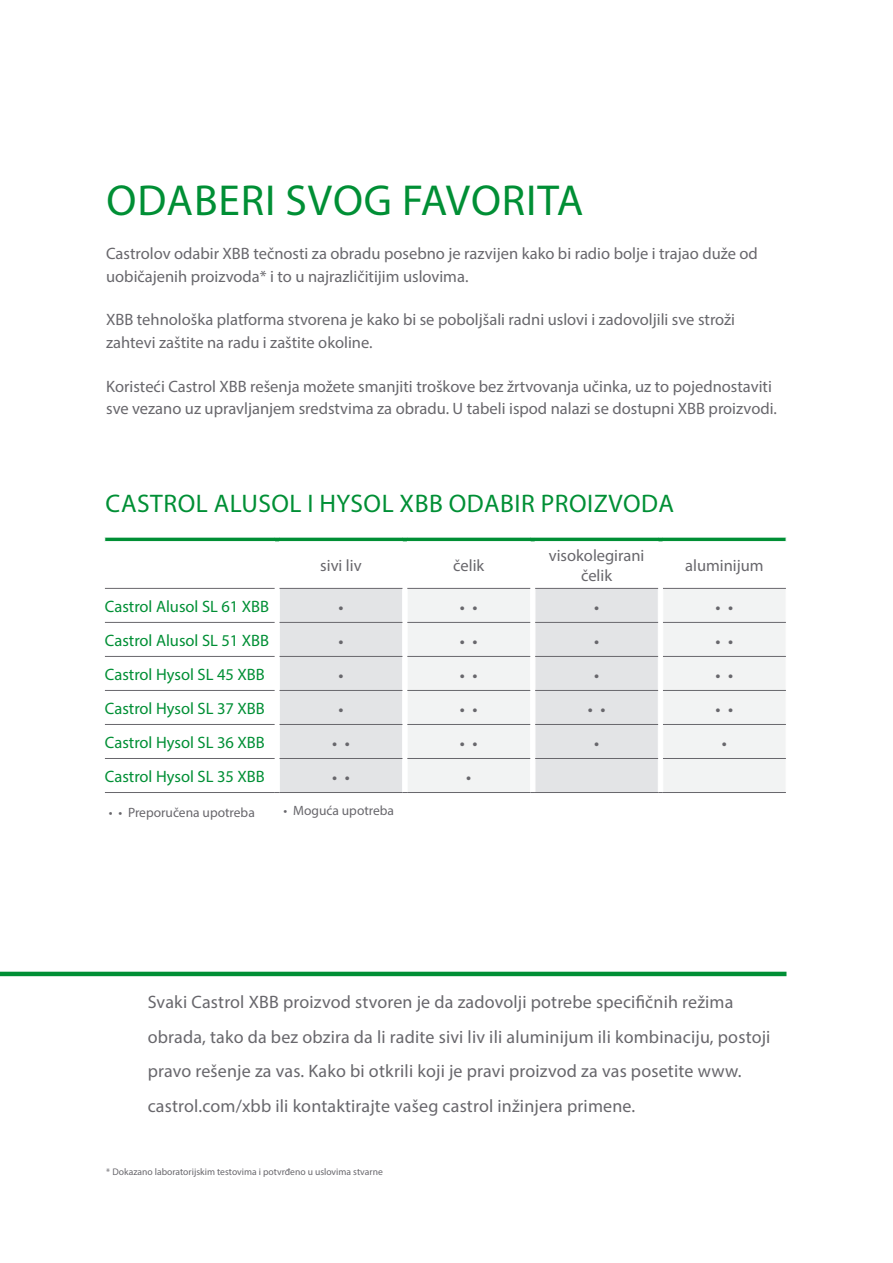
<style>
.page{position:relative;width:893px;height:1263px;background:#fff}
.page>*{position:absolute;margin:0;border:0;box-sizing:border-box;transform-origin:0 0}
.t1{font:43.5px "Myriad Pro";letter-spacing:.02em;color:#008f35}
.t2{font:25.5px "Myriad Pro";letter-spacing:.02em;color:#008f35}
.t3{font:18px/34.5px "Myriad Pro";letter-spacing:.01em;color:#68676c}
.t4{font:16.5px/22.5px "Myriad Pro";color:#68676c}
.t5{font:16.5px "Myriad Pro";color:#008f35}
.t6{font:13.5px "Myriad Pro";color:#68676c}
.t7{font:9.6px "Myriad Pro";color:#68676c}
</style>
<div class="page">
<hr style="left:0;top:972px;width:786px;height:4px;background:#008f35">
<div style="left:280px;top:589px;width:122px;height:203px;background:#e3e4e6"></div>
<svg style="left:408px;top:589px;width:378px;height:203px;fill:#f2f3f3"></svg>
<svg style="left:104px;top:537px;width:683px;height:5px;background:#2ba157"></svg>
<hr style="left:105px;top:541px;width:170px;height:1px;background:#fff">
<hr style="left:279px;top:541px;width:124px;height:1px;background:#fff">
<hr style="left:407px;top:541px;width:124px;height:1px;background:#fff">
<hr style="left:535px;top:541px;width:123px;height:1px;background:#fff">
<hr style="left:663px;top:541px;width:123px;height:1px;background:#fff">
<hr style="left:530px;top:588px;width:1px;height:34px;background:#fff">
<hr style="left:535px;top:588px;width:1px;height:34px;background:#fff">
<hr style="left:658px;top:588px;width:1px;height:34px;background:#fff">
<hr style="left:662px;top:588px;width:1px;height:34px;background:#fff">
<hr style="left:530px;top:622px;width:1px;height:34px;background:#fff">
<hr style="left:535px;top:622px;width:1px;height:34px;background:#fff">
<hr style="left:658px;top:622px;width:1px;height:34px;background:#fff">
<hr style="left:662px;top:622px;width:1px;height:34px;background:#fff">
<hr style="left:530px;top:656px;width:1px;height:34px;background:#fff">
<hr style="left:535px;top:656px;width:1px;height:34px;background:#fff">
<hr style="left:658px;top:656px;width:1px;height:34px;background:#fff">
<hr style="left:662px;top:656px;width:1px;height:34px;background:#fff">
<hr style="left:530px;top:690px;width:1px;height:34px;background:#fff">
<hr style="left:535px;top:690px;width:1px;height:34px;background:#fff">
<hr style="left:658px;top:690px;width:1px;height:34px;background:#fff">
<hr style="left:662px;top:690px;width:1px;height:34px;background:#fff">
<hr style="left:530px;top:724px;width:1px;height:34px;background:#fff">
<hr style="left:535px;top:724px;width:1px;height:34px;background:#fff">
<hr style="left:658px;top:724px;width:1px;height:34px;background:#fff">
<hr style="left:662px;top:724px;width:1px;height:34px;background:#fff">
<hr style="left:530px;top:758px;width:1px;height:34px;background:#fff">
<hr style="left:535px;top:758px;width:1px;height:34px;background:#fff">
<hr style="left:658px;top:758px;width:1px;height:34px;background:#fff">
<hr style="left:662px;top:758px;width:1px;height:34px;background:#fff">
<hr style="left:105px;top:588px;width:170px;height:1px;background:#68676c">
<hr style="left:105px;top:622px;width:170px;height:1px;background:#68676c">
<hr style="left:105px;top:656px;width:170px;height:1px;background:#68676c">
<hr style="left:105px;top:690px;width:170px;height:1px;background:#68676c">
<hr style="left:105px;top:724px;width:170px;height:1px;background:#68676c">
<hr style="left:105px;top:758px;width:170px;height:1px;background:#68676c">
<svg style="left:104px;top:792px;width:559px;height:1px"></svg>
<hr style="left:663px;top:792px;width:123px;height:1px;background:#68676c">
<hr style="left:280px;top:588px;width:122px;height:1px;background:#68676c">
<hr style="left:280px;top:622px;width:122px;height:1px;background:#68676c">
<hr style="left:280px;top:656px;width:122px;height:1px;background:#68676c">
<hr style="left:280px;top:690px;width:122px;height:1px;background:#68676c">
<hr style="left:280px;top:724px;width:122px;height:1px;background:#68676c">
<hr style="left:280px;top:758px;width:122px;height:1px;background:#68676c">
<hr style="left:407px;top:588px;width:123px;height:1px;background:#68676c">
<hr style="left:407px;top:622px;width:123px;height:1px;background:#68676c">
<hr style="left:407px;top:656px;width:123px;height:1px;background:#68676c">
<hr style="left:407px;top:690px;width:123px;height:1px;background:#68676c">
<hr style="left:407px;top:724px;width:123px;height:1px;background:#68676c">
<hr style="left:407px;top:758px;width:123px;height:1px;background:#68676c">
<hr style="left:535px;top:588px;width:123px;height:1px;background:#68676c">
<hr style="left:535px;top:622px;width:123px;height:1px;background:#68676c">
<hr style="left:535px;top:656px;width:123px;height:1px;background:#68676c">
<hr style="left:535px;top:690px;width:123px;height:1px;background:#68676c">
<hr style="left:535px;top:724px;width:123px;height:1px;background:#68676c">
<hr style="left:535px;top:758px;width:123px;height:1px;background:#68676c">
<hr style="left:663px;top:588px;width:123px;height:1px;background:#68676c">
<hr style="left:663px;top:622px;width:123px;height:1px;background:#68676c">
<hr style="left:663px;top:656px;width:123px;height:1px;background:#68676c">
<hr style="left:663px;top:690px;width:123px;height:1px;background:#68676c">
<hr style="left:663px;top:724px;width:123px;height:1px;background:#68676c">
<hr style="left:663px;top:758px;width:123px;height:1px;background:#68676c">
<h1 class="t1" style="left:107px;top:174px;width:478px">ODABERI SVOG FAVORITA</h1>
<p class="t4" style="left:106px;top:242px;width:653px">Castrolov odabir XBB tečnosti za obradu posebno je razvijen kako bi radio bolje i trajao duže od uobičajenih proizvoda* i to u najrazličitijim uslovima.</p>
<p class="t4" style="left:106px;top:308px;width:630px">XBB tehnološka platforma stvorena je kako bi se poboljšali radni uslovi i zadovoljili sve stroži zahtevi zaštite na radu i zaštite okoline.</p>
<p class="t4" style="left:106px;top:375px;width:672px">Koristeći Castrol XBB rešenja možete smanjiti troškove bez žrtvovanja učinka, uz to pojednostaviti sve vezano uz upravljanjem sredstvima za obradu. U tabeli ispod nalazi se dostupni XBB proizvodi.</p>
<h2 class="t2" style="left:106px;top:488px;width:570px">CASTROL ALUSOL I HYSOL XBB ODABIR PROIZVODA</h2>
<p class="t4" style="left:320px;top:554px;width:43px">sivi liv</p>
<p class="t4" style="left:453px;top:554px;width:33px">čelik</p>
<p class="t4" style="left:549px;top:546px;width:97px;line-height:19.8px;text-align:center">visokolegirani čelik</p>
<p class="t4" style="left:685px;top:554px;width:80px">aluminijum</p>
<p class="t5" style="left:105px;top:596px;width:166px">Castrol Alusol SL 61 XBB</p>
<p class="t3" style="left:338px;top:589px;width:7px">•</p>
<p class="t3" style="left:460px;top:589px;width:19px">• •</p>
<p class="t3" style="left:594px;top:589px;width:7px">•</p>
<p class="t3" style="left:715px;top:589px;width:19px">• •</p>
<p class="t5" style="left:105px;top:630px;width:166px">Castrol Alusol SL 51 XBB</p>
<p class="t3" style="left:338px;top:623px;width:7px">•</p>
<p class="t3" style="left:460px;top:623px;width:19px">• •</p>
<p class="t3" style="left:594px;top:623px;width:7px">•</p>
<p class="t3" style="left:715px;top:623px;width:19px">• •</p>
<p class="t5" style="left:105px;top:664px;width:161px">Castrol Hysol SL 45 XBB</p>
<p class="t3" style="left:338px;top:657px;width:7px">•</p>
<p class="t3" style="left:460px;top:657px;width:19px">• •</p>
<p class="t3" style="left:594px;top:657px;width:7px">•</p>
<p class="t3" style="left:715px;top:657px;width:19px">• •</p>
<p class="t5" style="left:105px;top:698px;width:161px">Castrol Hysol SL 37 XBB</p>
<p class="t3" style="left:338px;top:691px;width:7px">•</p>
<p class="t3" style="left:460px;top:691px;width:19px">• •</p>
<p class="t3" style="left:588px;top:691px;width:19px">• •</p>
<p class="t3" style="left:715px;top:691px;width:19px">• •</p>
<p class="t5" style="left:105px;top:732px;width:161px">Castrol Hysol SL 36 XBB</p>
<p class="t3" style="left:332px;top:725px;width:19px">• •</p>
<p class="t3" style="left:460px;top:725px;width:19px">• •</p>
<p class="t3" style="left:594px;top:725px;width:7px">•</p>
<p class="t3" style="left:722px;top:725px;width:7px">•</p>
<p class="t5" style="left:105px;top:766px;width:161px">Castrol Hysol SL 35 XBB</p>
<p class="t3" style="left:332px;top:759px;width:19px">• •</p>
<p class="t3" style="left:466px;top:759px;width:7px">•</p>
<p class="t6" style="left:109px;top:804px;width:147px">• • Preporučena upotreba</p>
<p class="t6" style="left:284px;top:802px;width:112px">• Moguća upotreba</p>
<p class="t3" style="left:148px;top:985px;width:624px">Svaki Castrol XBB proizvod stvoren je da zadovolji potrebe specifičnih režima obrada, tako da bez obzira da li radite sivi liv ili aluminijum ili kombinaciju, postoji pravo rešenje za vas. Kako bi otkrili koji je pravi proizvod za vas posetite www. castrol.com/xbb ili kontaktirajte vašeg castrol inžinjera primene.</p>
<p class="t7" style="left:106px;top:1166px;width:278px">* Dokazano laboratorijskim testovima i potvrđeno u uslovima stvarne</p>
</div>
